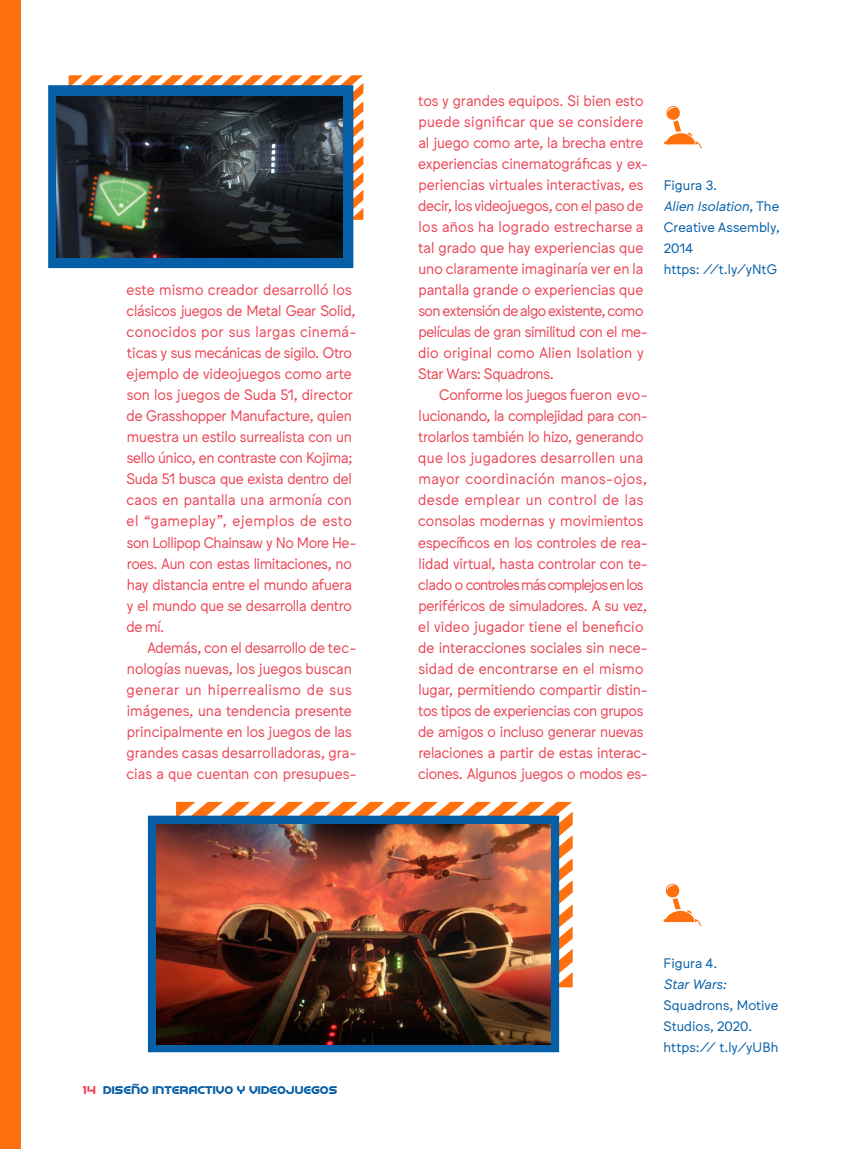
<style>
.page{position:relative;width:851px;height:1149px;background:#fff}
.page>*{position:absolute;margin:0;border:0;box-sizing:border-box;transform-origin:0 0}
.Cita_a_bando{font:15px/21px "Jungka";letter-spacing:-.01em;color:#eb4555;scale:.95 1}
.Pie_de_foto_pag__izq{font:13.5px/21px "Jungka";color:#065fa7}
.t1{font:700 13.5px "Barcade No Bar";letter-spacing:.015em;color:#065fa7}
.s1{font-style:italic}
.s2{color:#eb4656}
</style>
<div class="page">
<div style="left:0;top:0;width:21px;height:1148px;background:#ff700f"></div>
<svg style="left:68px;top:75px;width:295px;height:145px"></svg>
<div style="left:48px;top:85px;width:305px;height:183px;background:#065fa7;border:2px solid #045fa7"></div>
<img style="left:57px;top:96px;width:285px;height:161px">
<svg style="left:176px;top:801px;width:396px;height:186px"></svg>
<div style="left:148px;top:815px;width:411px;height:236px;background:#065fa7;border:2px solid #045fa7"></div>
<img style="left:156px;top:824px;width:394px;height:220px">
<svg style="left:664px;top:106px;width:38px;height:42px"></svg>
<svg style="left:663px;top:883px;width:38px;height:42px"></svg>
<p class="Cita_a_bando" style="left:126px;top:279px;width:243px">este mismo creador desarrolló los clásicos juegos de Metal Gear Solid, conocidos por sus largas cinemá&shy;ticas y sus mecánicas de sigilo. Otro ejemplo de videojuegos como arte son los juegos de Suda 51, director de Grasshopper Manufacture, quien muestra un estilo surrealista con un sello único, en contraste con Kojima; Suda 51 busca que exista dentro del caos en pantalla una armonía con el “gameplay”, ejemplos de esto son Lollipop Chainsaw y No More He&shy;roes. Aun con estas limitaciones, no hay distancia entre el mundo afuera y el mundo que se desarrolla dentro de mí.</p>
<p class="Cita_a_bando" style="left:127px;top:636px;width:243px;text-indent:21px">Además, con el desarrollo de tec&shy;nologías nuevas, los juegos buscan generar un hiperrealismo de sus imágenes, una tendencia presente principalmente en los juegos de las grandes casas desarrolladoras, gra&shy;cias a que cuentan con presupues-</p>
<p class="Cita_a_bando" style="left:418px;top:90px;width:243px">tos y grandes equipos. Si bien esto puede significar que se considere al juego como arte, la brecha entre experiencias cinematográficas y ex&shy;periencias virtuales interactivas, es decir, los videojuegos, con el paso de los años ha logrado estrecharse a tal grado que hay experiencias que uno claramente imaginaría ver en la pantalla grande o experiencias que son extensión de algo existente, como películas de gran similitud con el me&shy;dio original como Alien Isolation y Star Wars: Squadrons.</p>
<p class="Cita_a_bando" style="left:418px;top:384px;width:243px;text-indent:21px">Conforme los juegos fueron evo&shy;lucionando, la complejidad para con&shy;trolarlos también lo hizo, generando que los jugadores desarrollen una mayor coordinación manos-ojos, desde emplear un control de las consolas modernas y movimientos específicos en los controles de rea&shy;lidad virtual, hasta controlar con te&shy;clado o controles más complejos en los periféricos de simuladores. A su vez, el video jugador tiene el beneficio de interacciones sociales sin nece&shy;sidad de encontrarse en el mismo lugar, permitiendo compartir distin&shy;tos tipos de experiencias con grupos de amigos o incluso generar nuevas relaciones a partir de estas interac&shy;ciones. Algunos juegos o modos es-</p>
<p class="Pie_de_foto_pag__izq" style="left:663px;top:175px;width:55px">Figura 3.</p>
<p class="Pie_de_foto_pag__izq" style="left:663px;top:196px;width:117px;text-align:justify"><span class="s1">Alien Isolation</span>, The Creative Assembly, 2014</p>
<p class="Pie_de_foto_pag__izq" style="left:663px;top:259px;width:115px">https: //t.ly/yNtG</p>
<p class="t1" style="left:83px;top:1082px;width:255px"><span class="s2">14</span> DISEÑO INTERACTIVO Y VIDEOJUEGOS</p>
<p class="Pie_de_foto_pag__izq" style="left:663px;top:952px;width:55px">Figura 4.</p>
<p class="Pie_de_foto_pag__izq" style="left:663px;top:973px;width:116px"><span class="s1">Star Wars:<br></span>Squadrons, Motive<br>Studios, 2020.</p>
<p class="Pie_de_foto_pag__izq" style="left:663px;top:1036px;width:116px">https:// t.ly/yUBh</p>
</div>
